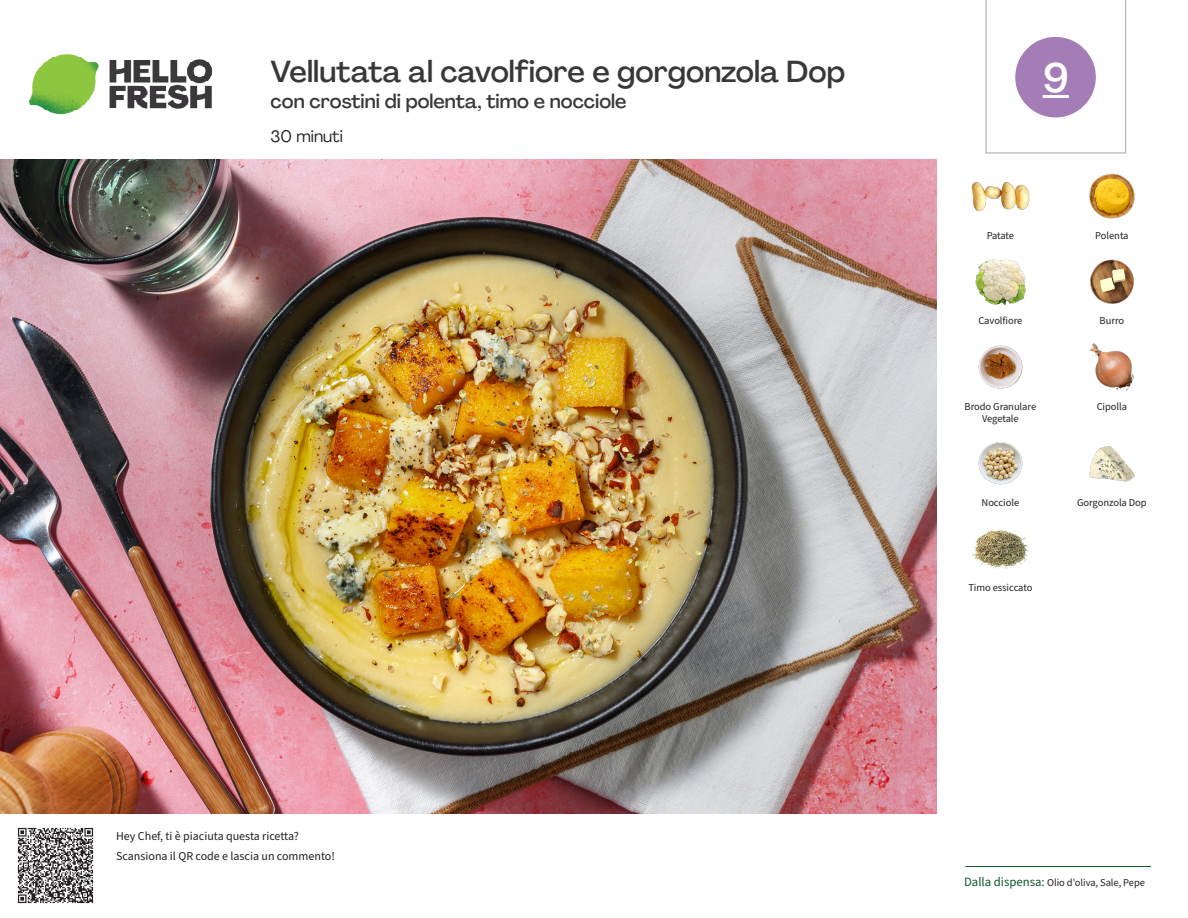
<style>
.page{position:relative;width:1188px;height:918px;background:#fff}
.page>*{position:absolute;margin:0;border:0;box-sizing:border-box;transform-origin:0 0}
._24_Recipe_Nr_Bag{font:500 40.5px "Agrandir";color:#fff}
._15_Titel_UK{font:500 30px "Agrandir";color:#383839}
._15_Titel_UK-2{font:500 19.5px "Agrandir";color:#383839}
._02_Box_Type{font:16.5px "Agrandir";color:#231f20}
._06_Before_Start{font:12px "Source Sans Pro";color:#231f20}
._18_FRONT_ingredients_UK{font:10.5px "Source Sans Pro";letter-spacing:-.005em;color:#231f20}
.t1{font:10.5px "Source Sans Variable";letter-spacing:-.005em;color:#231f20}
.s1{font-family:"Source Sans Pro";font-size:12.75px;color:#0e572c}
</style>
<div class="page">
<img style="left:30px;top:54px;width:181px;height:61px">
<hr style="left:965px;top:866px;width:186px;height:1px;background:#0e572c">
<img style="left:0;top:159px;width:936px;height:655px">
<img style="left:1089px;top:173px;width:46px;height:46px">
<img style="left:972px;top:181px;width:57px;height:30px">
<img style="left:1090px;top:259px;width:44px;height:45px">
<img style="left:975px;top:258px;width:51px;height:48px">
<img style="left:1089px;top:343px;width:45px;height:48px">
<img style="left:978px;top:345px;width:45px;height:44px">
<img style="left:1089px;top:446px;width:46px;height:36px">
<img style="left:978px;top:442px;width:45px;height:43px">
<img style="left:972px;top:530px;width:57px;height:39px">
<img style="left:17px;top:827px;width:77px;height:77px">
<svg style="left:985px;top:0;width:141px;height:154px"></svg>
<p class="_15_Titel_UK" style="left:271px;top:53px;width:576px">Vellutata al cavolfiore e gorgonzola Dop</p>
<p class="_15_Titel_UK-2" style="left:271px;top:89px;width:358px">con crostini di polenta, timo e nocciole</p>
<p class="_02_Box_Type" style="left:271px;top:126px;width:74px">30 minuti</p>
<p class="_06_Before_Start" style="left:116px;top:828px;width:184px">Hey Chef, ti è piaciuta questa ricetta?</p>
<p class="_06_Before_Start" style="left:116px;top:848px;width:220px">Scansiona il QR code e lascia un commento!</p>
<p class="_24_Recipe_Nr_Bag" style="left:1043px;top:53px;width:28px">9</p>
<p class="_18_FRONT_ingredients_UK" style="left:987px;top:229px;width:29px">Patate</p>
<p class="_18_FRONT_ingredients_UK" style="left:1095px;top:229px;width:35px">Polenta</p>
<p class="_18_FRONT_ingredients_UK" style="left:978px;top:314px;width:46px">Cavolfiore</p>
<p class="_18_FRONT_ingredients_UK" style="left:1100px;top:314px;width:26px">Burro</p>
<p class="_18_FRONT_ingredients_UK" style="left:965px;top:399px;width:73px">Brodo Granulare</p>
<p class="_18_FRONT_ingredients_UK" style="left:1097px;top:399px;width:32px">Cipolla</p>
<p class="_18_FRONT_ingredients_UK" style="left:982px;top:411px;width:38px">Vegetale</p>
<p class="_18_FRONT_ingredients_UK" style="left:982px;top:495px;width:39px">Nocciole</p>
<p class="_18_FRONT_ingredients_UK" style="left:1077px;top:495px;width:71px">Gorgonzola Dop</p>
<p class="_18_FRONT_ingredients_UK" style="left:968px;top:581px;width:66px">Timo essiccato</p>
<p class="t1" style="left:964px;top:876px;width:182px"><span class="s1">Dalla dispensa:</span> Olio d'oliva, Sale, Pepe</p>
</div>
